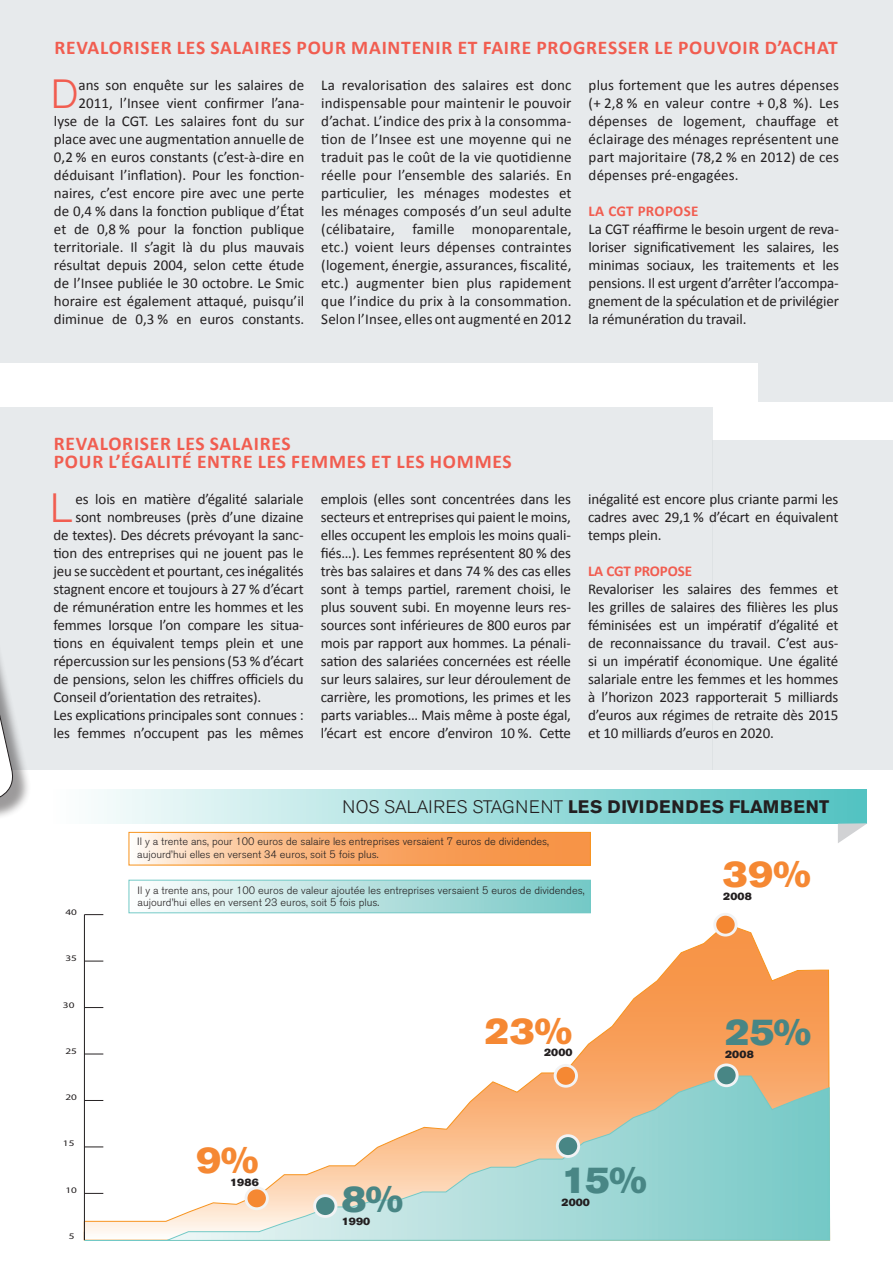
<style>
.page{position:relative;width:893px;height:1263px;background:#fff}
.page>*{position:absolute;margin:0;border:0;box-sizing:border-box;transform-origin:0 0}
.t1{font:300 40.5px "Akzidenz Grotesk BE";color:#f15d50}
.t2{font:36.9px "Akzidenz Grotesk BE Super";color:#f58833}
.t3{font:36.9px "Akzidenz Grotesk BE Super";color:#488685}
.t4{font:700 19.5px/18px "Calibri";letter-spacing:.04em;color:#f15d50}
.t5{font:300 18px "Akzidenz Grotesk BE";color:#231f20}
.t6{font:700 18px "Akzidenz Grotesk BE";letter-spacing:.04em;color:#231f20}
.t7{font:15px/18px "Calibri";letter-spacing:-.01em;color:#231f20;text-align:justify}
.t8{font:700 15px "Calibri";color:#f15d50}
.t9{font:300 10.65px/12.8px "Akzidenz Grotesk BE";color:#231f20}
.t10{font:10.65px "Akzidenz Grotesk BE Super";letter-spacing:.02em;color:#231f20}
.t11{font:8.55px "Myriad Pro";color:#231f20;scale:1.32 1}
.s1{font-weight:700}
</style>
<div class="page">
<div style="left:0;top:407px;width:712px;height:363px;background:#e7eaec"></div>
<div style="left:0;top:447px;width:31px;height:426px;background:#231f20;opacity:.45"></div>
<svg style="left:0;top:447px;width:17px;height:412px"></svg>
<div style="left:0;top:0;width:893px;height:362px;background:#e7eaec"></div>
<div style="left:758px;top:362px;width:135px;height:39px;background:#e7eaec"></div>
<svg style="left:85px;top:927px;width:745px;height:148px"></svg>
<div style="left:715px;top:914px;width:21px;height:21px;background:#f58833;border-radius:50%"></div>
<div style="left:713px;top:913px;width:25px;height:23px;border:3px solid #f2f3f4;border-radius:50%"></div>
<div style="left:555px;top:1065px;width:21px;height:21px;background:#f58833;border-radius:50%"></div>
<div style="left:554px;top:1064px;width:24px;height:24px;border:3px solid #f2f3f4;border-radius:50%"></div>
<svg style="left:84px;top:1075px;width:746px;height:166px"></svg>
<div style="left:315px;top:1195px;width:21px;height:21px;background:#488685;border-radius:50%"></div>
<div style="left:313px;top:1194px;width:24px;height:24px;border:3px solid #f2f3f4;border-radius:50%"></div>
<div style="left:716px;top:1065px;width:21px;height:21px;background:#488685;border-radius:50%"></div>
<div style="left:714px;top:1063px;width:24px;height:24px;border:3px solid #f2f3f4;border-radius:50%"></div>
<hr style="left:84px;top:915px;width:1px;height:325px;background:#231f20">
<svg style="left:85px;top:1193px;width:18px;height:1px"></svg>
<svg style="left:85px;top:1146px;width:18px;height:1px"></svg>
<svg style="left:85px;top:1100px;width:18px;height:1px"></svg>
<svg style="left:85px;top:1054px;width:18px;height:1px"></svg>
<svg style="left:85px;top:1007px;width:18px;height:1px"></svg>
<svg style="left:85px;top:961px;width:18px;height:1px"></svg>
<svg style="left:84px;top:914px;width:19px;height:1px"></svg>
<div style="left:557px;top:1136px;width:22px;height:20px;background:#488685;border-radius:50%"></div>
<div style="left:556px;top:1134px;width:24px;height:24px;border:3px solid #f2f3f4;border-radius:50%"></div>
<svg style="left:139px;top:834px;width:450px;height:29px;background:#f9b279"></svg>
<div style="left:129px;top:832px;width:462px;height:33px;border:1px solid #f7931d"></div>
<div style="left:129px;top:880px;width:461px;height:33px;background:linear-gradient(to right,#fefdfd,#75c7c5)"></div>
<div style="left:129px;top:880px;width:462px;height:33px;border:1px solid #72c9c6"></div>
<div style="left:712px;top:440px;width:181px;height:330px;background:#e7eaec"></div>
<div style="left:53px;top:789px;width:814px;height:35px;background:linear-gradient(to right,#fefefe,#52c2c1)"></div>
<svg style="left:838px;top:823px;width:29px;height:20px"></svg>
<h3 class="t4" style="left:54px;top:39px;width:785px">REVALORISER LES SALAIRES POUR MAINTENIR ET FAIRE PROGRESSER LE POUVOIR D’ACHAT</h3>
<h1 class="t1" style="left:51px;top:71px;width:24px">D</h1>
<p class="t7" style="left:54px;top:76px;width:252px;text-align:right">ans son enquête sur les salaires de 2011, l’Insee vient confirmer l’ana&shy;lyse de la CGT. Les salaires font du sur place avec une augmentation annuelle de 0,2 % en euros constants (c’est-à-dire en déduisant l’inflation). Pour les fonction&shy;naires, c’est encore pire avec une perte de 0,4 % dans la fonction publique d’État et de 0,8 % pour la fonction publique territoriale. Il s’agit là du plus mauvais résultat depuis 2004, selon cette étude de l’Insee publiée le 30 octobre. Le Smic horaire est également attaqué, puisqu’il diminue de 0,3 % en euros constants.</p>
<p class="t7" style="left:321px;top:76px;width:252px">La revalorisation des salaires est donc indispensable pour maintenir le pouvoir d’achat. L’indice des prix à la consomma&shy;tion de l’Insee est une moyenne qui ne traduit pas le coût de la vie quotidienne réelle pour l’ensemble des salariés. En particulier, les ménages modestes et les ménages composés d’un seul adulte (célibataire, famille monoparentale, etc.) voient leurs dépenses contraintes (logement, énergie, assurances, fiscalité, etc.) augmenter bien plus rapidement que l’indice du prix à la consommation.<br>Selon l’Insee, elles ont augmenté en 2012</p>
<p class="t7" style="left:589px;top:76px;width:252px">plus fortement que les autres dépenses (+ 2,8 % en valeur contre + 0,8 %). Les dépenses de logement, chauffage et éclairage des ménages représentent une part majoritaire (78,2 % en 2012) de ces dépenses pré-engagées.</p>
<p class="t8" style="left:589px;top:201px;width:29px">LA CGT</p>
<p class="t8" style="left:638px;top:201px;width:10px">PROPOSE</p>
<p class="t7" style="left:589px;top:220px;width:252px">La CGT réaffirme le besoin urgent de reva&shy;loriser significativement les salaires, les minimas sociaux, les traitements et les pensions. Il est urgent d’arrêter l’accompa&shy;gnement de la spéculation et de privilégier la rémunération du travail.</p>
<h3 class="t4" style="left:54px;top:435px;width:459px">REVALORISER LES SALAIRES<br>POUR L’ÉGALITÉ ENTRE LES FEMMES ET LES HOMMES</h3>
<h1 class="t1" style="left:50px;top:485px;width:24px">L</h1>
<p class="t7" style="left:75px;top:490px;width:230px">es lois en matière d’égalité salariale</p>
<p class="t7" style="left:321px;top:490px;width:252px">emplois (elles sont concentrées dans les secteurs et entreprises qui paient le moins, elles occupent les emplois les moins quali&shy;fiés…). Les femmes représentent 80 % des très bas salaires et dans 74 % des cas elles sont à temps partiel, rarement choisi, le plus souvent subi. En moyenne leurs res&shy;sources sont inférieures de 800 euros par mois par rapport aux hommes. La pénali&shy;sation des salariées concernées est réelle sur leurs salaires, sur leur déroulement de carrière, les promotions, les primes et les parts variables… Mais même à poste égal, l’écart est encore d’environ 10 %. Cette</p>
<p class="t7" style="left:588px;top:490px;width:252px">inégalité est encore plus criante parmi les cadres avec 29,1 % d’écart en équivalent temps plein.</p>
<p class="t7" style="left:75px;top:508px;width:230px">sont nombreuses (près d’une dizaine</p>
<p class="t7" style="left:53px;top:526px;width:252px">de textes). Des décrets prévoyant la sanc-</p>
<p class="t7" style="left:53px;top:544px;width:252px">tion des entreprises qui ne jouent pas le</p>
<p class="t7" style="left:53px;top:562px;width:252px">jeu se succèdent et pourtant, ces inégalités</p>
<p class="t7" style="left:53px;top:580px;width:252px">stagnent encore et toujours à 27 % d’écart</p>
<p class="t7" style="left:53px;top:598px;width:252px">de rémunération entre les hommes et les</p>
<p class="t7" style="left:53px;top:616px;width:252px">femmes lorsque l’on compare les situa-</p>
<p class="t7" style="left:53px;top:634px;width:252px">tions en équivalent temps plein et une</p>
<p class="t7" style="left:53px;top:652px;width:252px">répercussion sur les pensions (53 % d’écart</p>
<p class="t7" style="left:53px;top:670px;width:252px">de pensions, selon les chiffres officiels du</p>
<p class="t7" style="left:53px;top:688px;width:209px">Conseil d’orientation des retraites).</p>
<p class="t7" style="left:53px;top:706px;width:252px">Les explications principales sont connues :</p>
<p class="t7" style="left:53px;top:724px;width:252px">les femmes n’occupent pas les mêmes</p>
<p class="t8" style="left:588px;top:561px;width:28px">LA CGT</p>
<p class="t8" style="left:634px;top:561px;width:10px">PROPOSE</p>
<p class="t7" style="left:588px;top:580px;width:252px">Revaloriser les salaires des femmes et les grilles de salaires des filières les plus féminisées est un impératif d’égalité et de reconnaissance du travail. C’est aus&shy;si un impératif économique. Une égalité salariale entre les femmes et les hommes à l’horizon 2023 rapporterait 5 milliards d’euros aux régimes de retraite dès 2015 et 10 milliards d’euros en 2020.</p>
<p class="t11" style="left:65px;top:906px;width:10px">40</p>
<p class="t11" style="left:65px;top:953px;width:10px">35</p>
<p class="t11" style="left:63px;top:999px;width:10px">30</p>
<p class="t11" style="left:65px;top:1046px;width:10px">25</p>
<p class="t11" style="left:65px;top:1092px;width:10px">20</p>
<p class="t11" style="left:63px;top:1138px;width:10px">15</p>
<p class="t11" style="left:65px;top:1185px;width:10px">10</p>
<p class="t11" style="left:69px;top:1231px;width:6px">5</p>
<p class="t5" style="left:343px;top:796px;width:238px">N os salaires stagnent <span class="s1">LES</span></p>
<p class="t6" style="left:607px;top:796px;width:219px">DIVIDENDES FLAMBENT</p>
<p class="t9" style="left:137px;top:835px;width:413px">Il y a trente ans, pour 100 euros de salaire les entreprises versaient 7 euros de dividendes, aujourd’hui elles en versent 34 euros, soit 5 fois plus.</p>
<p class="t9" style="left:138px;top:884px;width:448px">Il y a trente ans, pour 100 euros de valeur ajoutée les entreprises versaient 5 euros de dividendes, aujourd’hui elles en versent 23 euros, soit 5 fois plus.</p>
<h2 class="t2" style="left:196px;top:1139px;width:64px">9%</h2>
<p class="t10" style="left:230px;top:1176px;width:30px">1986</p>
<h2 class="t3" style="left:342px;top:1177px;width:63px">8%</h2>
<p class="t10" style="left:342px;top:1214px;width:30px">1990</p>
<h2 class="t2" style="left:485px;top:1009px;width:89px">23%</h2>
<p class="t10" style="left:544px;top:1046px;width:30px">2000</p>
<h2 class="t3" style="left:561px;top:1158px;width:87px">15%</h2>
<p class="t10" style="left:561px;top:1196px;width:30px">2000</p>
<h2 class="t2" style="left:723px;top:853px;width:89px">39%</h2>
<p class="t10" style="left:723px;top:890px;width:30px">2008</p>
<h2 class="t3" style="left:725px;top:1011px;width:88px">25%</h2>
<p class="t10" style="left:725px;top:1048px;width:30px">2008</p>
</div>
